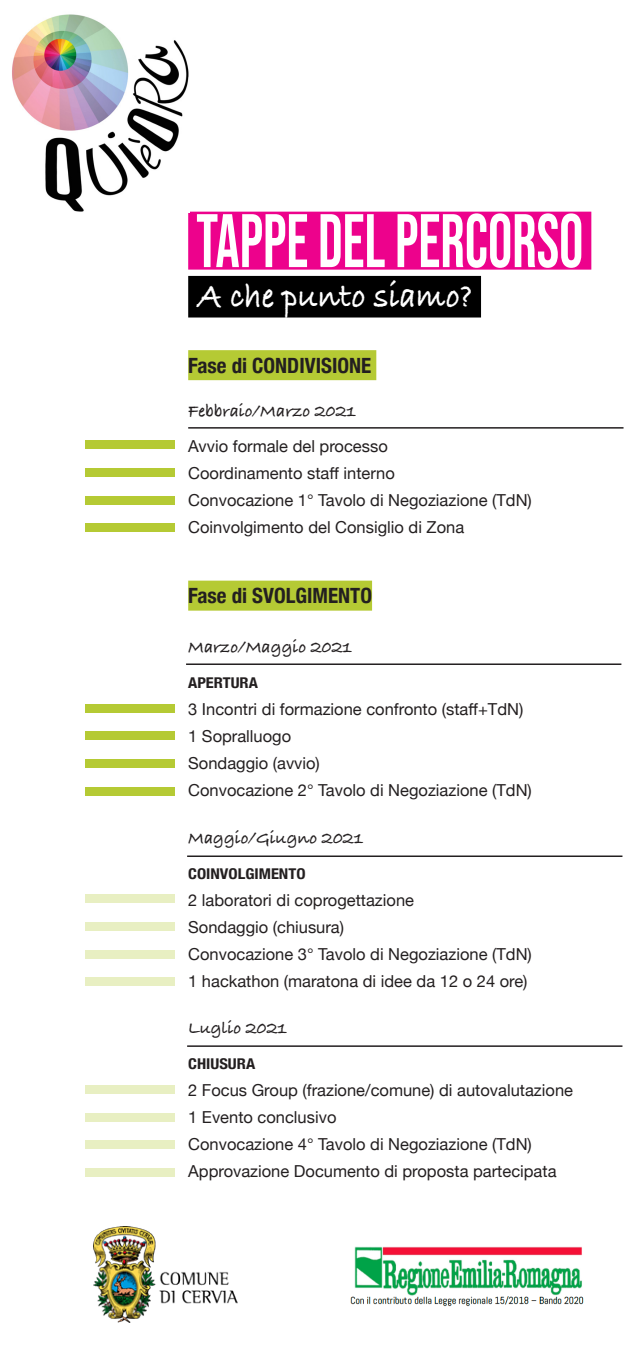
<style>
.page{position:relative;width:638px;height:1361px;background:#fff}
.page>*{position:absolute;margin:0;border:0;box-sizing:border-box;transform-origin:0 0}
.t1{font:75.6px "Bebas Neue";color:#fff;scale:.8 1}
.t2{font:700 36px "Bradley Hand ITCTT";color:#fff;scale:.91 1}
.t3{font:700 condensed 21px "Helvetica Neue";color:#231f20}
.t4{font:700 18px "Bradley Hand ITCTT";color:#231f20}
.t5{font:16.5px "Helvetica Neue";color:#231f20}
.t6{font:700 condensed 14.85px "Helvetica Neue";color:#231f20;scale:1.11 1}
</style>
<div class="page">
<div style="left:188px;top:212px;width:403px;height:58px;background:#ed028c"></div>
<div style="left:188px;top:276px;width:293px;height:41px;background:#000"></div>
<img style="left:350px;top:1246px;width:234px;height:61px">
<img style="left:12px;top:14px;width:178px;height:199px">
<img style="left:94px;top:1227px;width:144px;height:96px">
<div style="left:188px;top:350px;width:188px;height:30px;background:#b5ca34"></div>
<div style="left:188px;top:580px;width:184px;height:30px;background:#b5ca34"></div>
<hr style="left:188px;top:427px;width:435px;height:1px;background:#231f20">
<hr style="left:186px;top:663px;width:435px;height:2px;background:#231f20">
<hr style="left:187px;top:855px;width:435px;height:2px;background:#231f20">
<hr style="left:187px;top:1045px;width:435px;height:2px;background:#231f20">
<div style="left:85px;top:441px;width:89px;height:8px;background:#b5ca34"></div>
<div style="left:85px;top:468px;width:89px;height:9px;background:#b5ca34"></div>
<div style="left:85px;top:496px;width:89px;height:8px;background:#b5ca34"></div>
<div style="left:85px;top:523px;width:89px;height:9px;background:#b5ca34"></div>
<div style="left:85px;top:704px;width:89px;height:8px;background:#b5ca34"></div>
<div style="left:85px;top:731px;width:89px;height:9px;background:#b5ca34"></div>
<div style="left:85px;top:759px;width:89px;height:8px;background:#b5ca34"></div>
<div style="left:85px;top:787px;width:89px;height:8px;background:#b5ca34"></div>
<div style="left:85px;top:894px;width:89px;height:9px;background:#e8efc2"></div>
<div style="left:85px;top:922px;width:89px;height:9px;background:#e8efc2"></div>
<div style="left:85px;top:950px;width:89px;height:8px;background:#e8efc2"></div>
<div style="left:85px;top:977px;width:89px;height:9px;background:#e8efc2"></div>
<div style="left:85px;top:1085px;width:89px;height:9px;background:#e8efc2"></div>
<div style="left:85px;top:1113px;width:89px;height:8px;background:#e8efc2"></div>
<div style="left:85px;top:1140px;width:89px;height:9px;background:#e8efc2"></div>
<div style="left:85px;top:1168px;width:89px;height:9px;background:#e8efc2"></div>
<p class="t1" style="left:196px;top:198px;width:485px">TAPPE DEL PERCORSO</p>
<p class="t2" style="left:198px;top:269px;width:303px">A che punto siamo?</p>
<p class="t3" style="left:188px;top:348px;width:185px">Fase di CONDIVISIONE</p>
<p class="t4" style="left:188px;top:397px;width:170px">Febbraio/Marzo 2021</p>
<p class="t5" style="left:188px;top:434px;width:201px">Avvio formale del processo</p>
<p class="t5" style="left:188px;top:461px;width:208px">Coordinamento staff interno</p>
<p class="t5" style="left:188px;top:488px;width:345px">Convocazione 1° Tavolo di Negoziazione (TdN)</p>
<p class="t5" style="left:188px;top:515px;width:277px">Coinvolgimento del Consiglio di Zona</p>
<p class="t3" style="left:188px;top:578px;width:185px">Fase di SVOLGIMENTO</p>
<p class="t4" style="left:188px;top:633px;width:166px">Marzo/Maggio 2021</p>
<p class="t6" style="left:188px;top:670px;width:64px">APERTURA</p>
<p class="t5" style="left:188px;top:697px;width:337px">3 Incontri di formazione confronto (staff+TdN)</p>
<p class="t5" style="left:188px;top:724px;width:104px">1 Sopralluogo</p>
<p class="t5" style="left:188px;top:751px;width:133px">Sondaggio (avvio)</p>
<p class="t5" style="left:188px;top:778px;width:345px">Convocazione 2° Tavolo di Negoziazione (TdN)</p>
<p class="t4" style="left:188px;top:824px;width:177px">Maggio/Giugno 2021</p>
<p class="t6" style="left:188px;top:861px;width:107px">COINVOLGIMENTO</p>
<p class="t5" style="left:188px;top:888px;width:227px">2 laboratori di coprogettazione</p>
<p class="t5" style="left:188px;top:915px;width:157px">Sondaggio (chiusura)</p>
<p class="t5" style="left:188px;top:942px;width:345px">Convocazione 3° Tavolo di Negoziazione (TdN)</p>
<p class="t5" style="left:188px;top:969px;width:341px">1 hackathon (maratona di idee da 12 o 24 ore)</p>
<p class="t4" style="left:188px;top:1014px;width:101px">Luglio 2021</p>
<p class="t6" style="left:188px;top:1052px;width:62px">CHIUSURA</p>
<p class="t5" style="left:188px;top:1078px;width:386px">2 Focus Group (frazione/comune) di autovalutazione</p>
<p class="t5" style="left:188px;top:1105px;width:150px">1 Evento conclusivo</p>
<p class="t5" style="left:188px;top:1132px;width:345px">Convocazione 4° Tavolo di Negoziazione (TdN)</p>
<p class="t5" style="left:188px;top:1159px;width:370px">Approvazione Documento di proposta partecipata</p>
</div>
